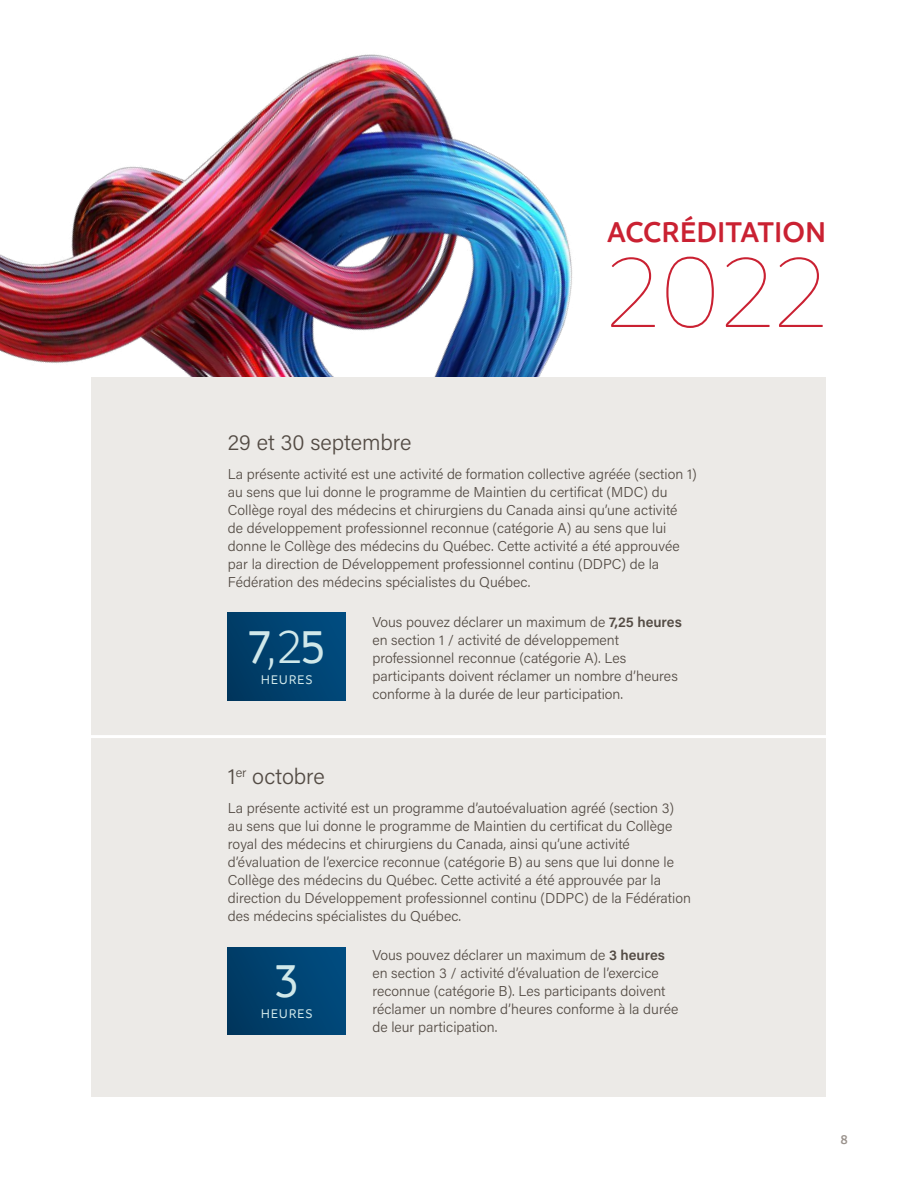
<style>
.page{position:relative;width:918px;height:1188px;background:#fff}
.page>*{position:absolute;margin:0;border:0;box-sizing:border-box;transform-origin:0 0}
.t1{font:100 106.5px "Branding";color:#ca2132}
.t2{font:500 49.5px "Branding";color:#d0e8ea}
.t3{font:600 30.75px "Branding";color:#ca2132}
.t4{font:300 22.2px "Acumin Pro";color:#534b44}
.t5{font:300 14.25px/18px "Acumin Pro";color:#534b44}
.t6{font:500 13.5px "Branding";letter-spacing:.05em;color:#d0e8ea}
.t7{font:600 13.5px "Branding";color:#9a928c}
.s1{font-weight:600}
.s2{font-weight:300}
</style>
<div class="page">
<img style="left:0;top:54px;width:572px;height:354px">
<img style="left:0;top:54px;width:286px;height:144px">
<div style="left:92px;top:377px;width:734px;height:719px;background:#eceae7"></div>
<div style="left:228px;top:613px;width:117px;height:87px;background:linear-gradient(to right,#003962,#004b7e)"></div>
<div style="left:228px;top:947px;width:117px;height:88px;background:linear-gradient(to right,#003962,#004b7e)"></div>
<hr style="left:59px;top:735px;width:796px;height:3px;background:#fff">
<h3 class="t3" style="left:607px;top:215px;width:220px">ACCRÉDITATION</h3>
<h1 class="t1" style="left:606px;top:239px;width:222px">2022</h1>
<h3 class="t4" style="left:228px;top:427px;width:185px">29 et 30 septembre</h3>
<p class="t5" style="left:228px;top:465px;width:470px">La présente activité est une activité de formation collective agréée (section 1) au sens que lui donne le programme de Maintien du certificat (MDC) du Collège royal des médecins et chirurgiens du Canada ainsi qu’une activité<br>de développement professionnel reconnue (catégorie A) au sens que lui donne le Collège des médecins du Québec. Cette activité a été approuvée par la direction de Développement professionnel continu (DDPC) de la Fédération des médecins spécialistes du Québec.</p>
<p class="t5" style="left:372px;top:612px;width:311px">Vous pouvez déclarer un maximum de <span class="s1">7,25 heures </span>en section 1 / activité de développement professionnel reconnue (catégorie A). Les participants doivent réclamer un nombre d’heures conforme à la durée de leur participation.</p>
<h2 class="t2" style="left:248px;top:621px;width:79px">7<span class="s2">,2</span>5</h2>
<p class="t6" style="left:261px;top:673px;width:53px">HEURES</p>
<h3 class="t4" style="left:228px;top:761px;width:99px">1<sup>er</sup> octobre</h3>
<p class="t5" style="left:228px;top:798px;width:465px">La présente activité est un programme d’autoévaluation agréé (section 3) au sens que lui donne le programme de Maintien du certificat du Collège royal des médecins et chirurgiens du Canada, ainsi qu’une activité d’évaluation de l’exercice reconnue (catégorie B) au sens que lui donne le Collège des médecins du Québec. Cette activité a été approuvée par la direction du Développement professionnel continu (DDPC) de la Fédération des médecins spécialistes du Québec.</p>
<p class="t5" style="left:372px;top:946px;width:307px">Vous pouvez déclarer un maximum de <span class="s1">3 heures </span>en section 3 / activité d’évaluation de l’exercice reconnue (catégorie B). Les participants doivent réclamer un nombre d’heures conforme à la durée de leur participation.</p>
<h2 class="t2" style="left:274px;top:955px;width:26px">3</h2>
<p class="t6" style="left:261px;top:1007px;width:53px">HEURES</p>
<p class="t7" style="left:840px;top:1132px;width:9px">8</p>
</div>
